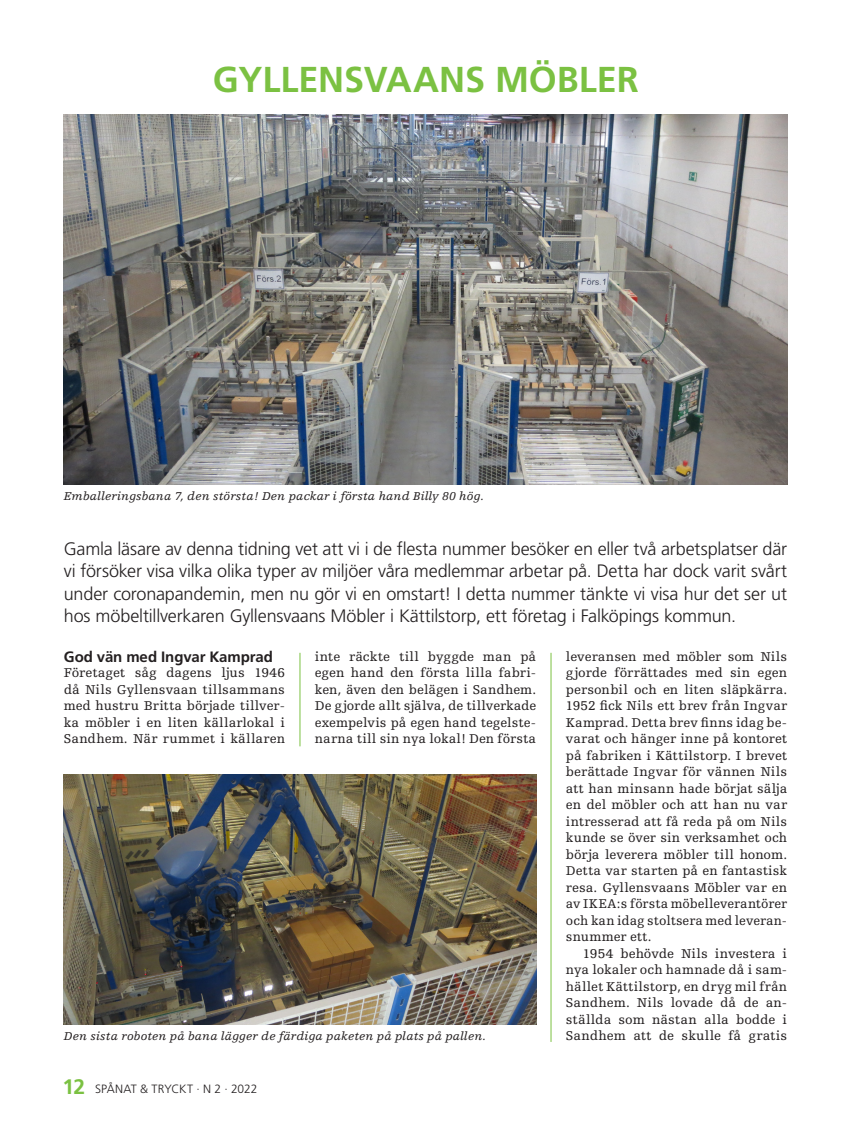
<style>
.page{position:relative;width:851px;height:1127px;background:#fff}
.page>*{position:absolute;margin:0;border:0;box-sizing:border-box;transform-origin:0 0}
.t1{font:700 36px "Frutiger";letter-spacing:-.005em;color:#7bc142}
.t2{font:300 18px/22.5px "Frutiger";letter-spacing:-.01em;color:#231f20;text-align:justify}
.t3{font:700 15px "Frutiger";letter-spacing:-.005em;color:#231f20}
.t4{font:13.5px/16.5px "Egyptienne F";letter-spacing:.005em;color:#231f20;text-align:justify}
.t5{font:italic 12px "Egyptienne F";letter-spacing:.015em;color:#231f20}
.t6{font:300 12px "Frutiger";letter-spacing:-.005em;color:#231f20}
.s1{font-weight:700;font-size:21px;color:#7bc142}
</style>
<div class="page">
<hr style="left:299px;top:653px;width:1px;height:93px;background:#7bc142">
<hr style="left:550px;top:653px;width:1px;height:389px;background:#7bc142">
<img style="left:64px;top:115px;width:723px;height:370px">
<img style="left:64px;top:774px;width:472px;height:251px">
<h1 class="t1" style="left:213px;top:58px;width:427px">GYLLENSVAANS MÖBLER</h1>
<p class="t5" style="left:64px;top:490px;width:421px">Emballeringsbana 7, den största! Den packar i första hand Billy 80 hög.</p>
<p class="t2" style="left:64px;top:537px;width:724px">Gamla läsare av denna tidning vet att vi i de flesta nummer besöker en eller två arbetsplatser där vi försöker visa vilka olika typer av miljöer våra medlemmar arbetar på. Detta har dock varit svårt under coronapandemin, men nu gör vi en omstart! I detta nummer tänkte vi visa hur det ser ut hos möbeltillverkaren Gyllensvaans Möbler i Kättilstorp, ett företag i Falköpings kommun.</p>
<p class="t3" style="left:64px;top:648px;width:211px">God vän med Ingvar Kamprad</p>
<p class="t4" style="left:64px;top:665px;width:223px">Företaget såg dagens ljus 1946 då Nils Gyllensvaan tillsammans med hustru Britta började tillver&shy;ka möbler i en liten källarlokal i Sandhem. När rummet i källaren</p>
<p class="t4" style="left:315px;top:648px;width:223px">inte räckte till byggde man på egen hand den första lilla fabri&shy;ken, även den belägen i Sandhem.<br>De gjorde allt själva, de tillverkade exempelvis på egen hand tegelste&shy;narna till sin nya lokal! Den första</p>
<p class="t4" style="left:566px;top:648px;width:223px">leveransen med möbler som Nils gjorde förrättades med sin egen personbil och en liten släpkärra.<br>1952 fick Nils ett brev från Ingvar Kamprad. Detta brev finns idag be&shy;varat och hänger inne på kontoret på fabriken i Kättilstorp. I brevet berättade Ingvar för vännen Nils att han minsann hade börjat sälja en del möbler och att han nu var intresserad att få reda på om Nils kunde se över sin verksamhet och börja leverera möbler till honom.<br>Detta var starten på en fantastisk resa. Gyllensvaans Möbler var en av IKEA:s första möbelleverantörer och kan idag stoltsera med leveran&shy;snummer ett.</p>
<p class="t4" style="left:566px;top:945px;width:223px;text-indent:17px">1954 behövde Nils investera i nya lokaler och hamnade då i sam&shy;hället Kättilstorp, en dryg mil från Sandhem. Nils lovade då de an&shy;ställda som nästan alla bodde i Sandhem att de skulle få gratis</p>
<p class="t5" style="left:64px;top:1030px;width:423px">Den sista roboten på bana lägger de färdiga paketen på plats på pallen.</p>
<p class="t6" style="left:63px;top:1082px;width:196px"><span class="s1">12</span> SPÅNAT &amp; TRYCKT · N 2 · 2022</p>
</div>
